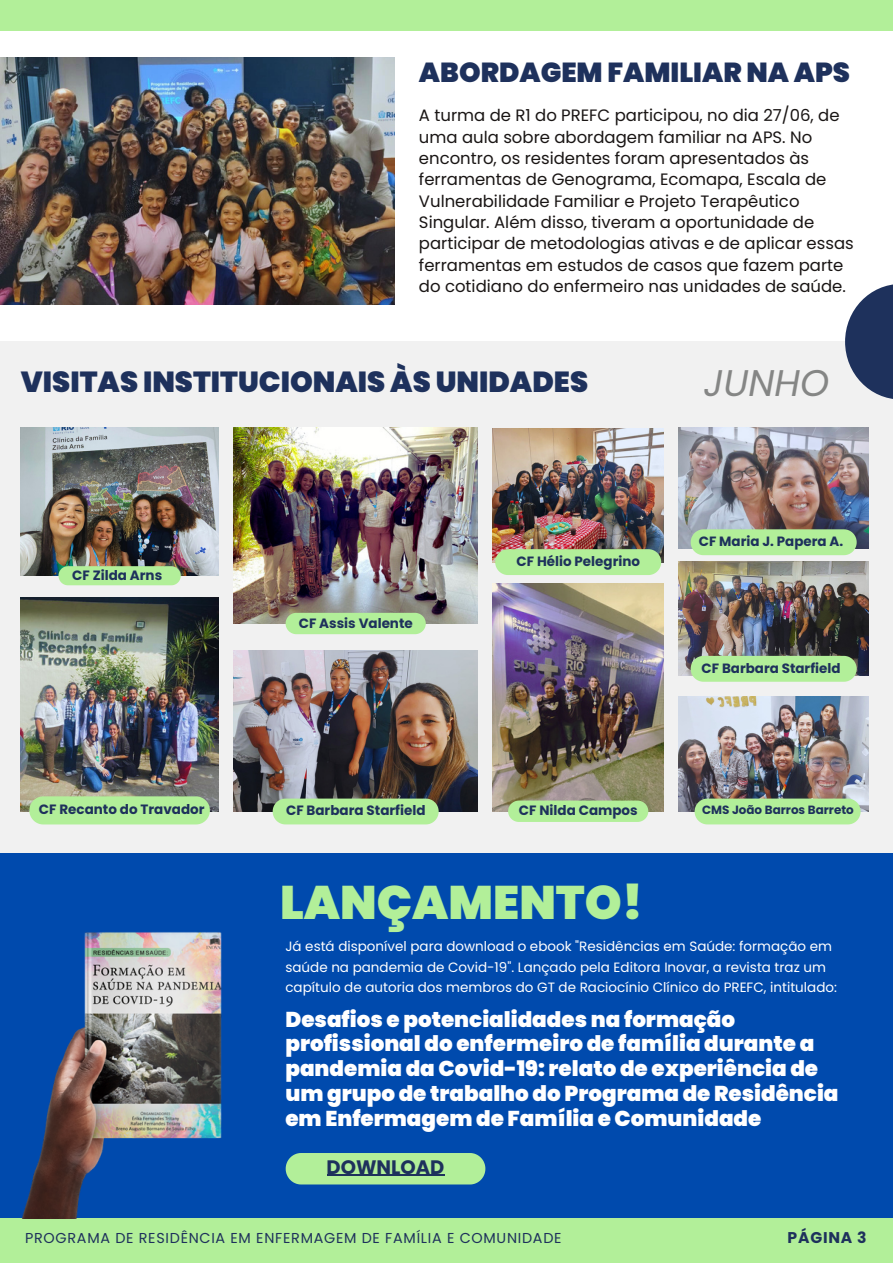
<style>
.page{position:relative;width:893px;height:1264px;background:#fff}
.page>*{position:absolute;margin:0;border:0;box-sizing:border-box;transform-origin:0 0}
.t1{font:900 46.95px "Poppins";color:#b2ef99}
.t2{font:italic 37.05px "Poppins";color:#858685}
.t3{font:900 28.95px "Poppins";color:#1e315c}
.t4{font:900 27.45px "Poppins";color:#1e315c}
.t5{font:900 21.45px/24.8px "Poppins";color:#fff}
.t6{font:700 19.5px "Poppins";color:#1e315c}
.t7{font:16.5px/21.3px "Poppins";color:#191514}
.t8{font:700 15.6px "Poppins";letter-spacing:.05em;color:#1e315c}
.t9{font:14.4px "Poppins";letter-spacing:.05em;color:#1e315c}
.t10{font:13.5px/20.2px "Poppins";color:#fff}
.t11{font:700 13.5px "Poppins";color:#1e315c}
.t12{font:700 12px "Poppins";color:#1e315c}
</style>
<div class="page">
<div style="left:0;top:0;width:892px;height:30px;background:#b2ef99"></div>
<img style="left:0;top:57px;width:394px;height:247px">
<div style="left:0;top:1217px;width:892px;height:45px;background:#b2ef99"></div>
<div style="left:0;top:342px;width:892px;height:511px;background:#f1f1f1"></div>
<img style="left:21px;top:427px;width:198px;height:149px">
<img style="left:21px;top:597px;width:198px;height:214px">
<img style="left:233px;top:427px;width:244px;height:196px">
<img style="left:233px;top:650px;width:244px;height:161px">
<img style="left:492px;top:583px;width:171px;height:228px">
<img style="left:678px;top:427px;width:190px;height:122px">
<img style="left:492px;top:428px;width:171px;height:134px">
<img style="left:678px;top:562px;width:190px;height:113px">
<img style="left:678px;top:696px;width:190px;height:115px">
<svg style="left:58px;top:566px;width:123px;height:19px;background:#afeb98"></svg>
<div style="left:285px;top:613px;width:141px;height:21px;background:#b2ef99"></div>
<svg style="left:508px;top:800px;width:140px;height:22px;background:#b1ea98"></svg>
<svg style="left:29px;top:796px;width:181px;height:28px;background:#b2ec99"></svg>
<svg style="left:272px;top:798px;width:166px;height:26px;background:#afe897"></svg>
<svg style="left:495px;top:549px;width:166px;height:26px;background:#b2eb99"></svg>
<div style="left:690px;top:656px;width:166px;height:25px;background:#b2ef99"></div>
<svg style="left:694px;top:798px;width:166px;height:26px;background:#b0e998"></svg>
<svg style="left:690px;top:529px;width:166px;height:26px;background:#b0eb99"></svg>
<svg style="left:845px;top:284px;width:47px;height:115px;fill:#1e315c"></svg>
<div style="left:0;top:853px;width:892px;height:364px;background:#004aad"></div>
<img style="left:7px;top:932px;width:256px;height:286px">
<div style="left:286px;top:1153px;width:199px;height:31px;background:#b2ef99"></div>
<hr style="left:326px;top:1174px;width:118px;height:1px;background:#1e315c">
<p class="t4" style="left:419px;top:53px;width:432px">ABORDAGEM FAMILIAR NA APS</p>
<p class="t7" style="left:419px;top:105px;width:436px">A turma de R1 do PREFC participou, no dia 27/06, de uma aula sobre abordagem familiar na APS. No encontro, os residentes foram apresentados às ferramentas de Genograma, Ecomapa, Escala de Vulnerabilidade Familiar e Projeto Terapêutico Singular. Além disso, tiveram a oportunidade de participar de metodologias ativas e de aplicar essas ferramentas em estudos de casos que fazem parte do cotidiano do enfermeiro nas unidades de saúde.</p>
<p class="t3" style="left:21px;top:361px;width:568px">VISITAS INSTITUCIONAIS ÀS UNIDADES</p>
<p class="t11" style="left:72px;top:565px;width:92px">CF Zilda Arns</p>
<p class="t11" style="left:299px;top:613px;width:116px">CF Assis Valente</p>
<p class="t11" style="left:516px;top:551px;width:125px">CF Hélio Pelegrino</p>
<p class="t11" style="left:39px;top:800px;width:167px">CF Recanto do Travador</p>
<p class="t11" style="left:286px;top:801px;width:141px">CF Barbara Starfield</p>
<p class="t11" style="left:519px;top:801px;width:120px">CF Nilda Campos</p>
<p class="t2" style="left:703px;top:357px;width:127px">JUNHO</p>
<p class="t11" style="left:698px;top:532px;width:146px">CF Maria J. Papera A.</p>
<p class="t11" style="left:701px;top:658px;width:140px">CF Barbara Starfield</p>
<p class="t12" style="left:702px;top:801px;width:153px">CMS João Barros Barreto</p>
<p class="t1" style="left:280px;top:869px;width:364px">LANÇAMENTO!</p>
<p class="t10" style="left:285px;top:936px;width:553px">Já está disponível para download o ebook "Residências em Saúde: formação em saúde na pandemia de Covid-19". Lançado pela Editora Inovar, a revista traz um capítulo de autoria dos membros do GT de Raciocínio Clínico do PREFC, intitulado:</p>
<p class="t5" style="left:285px;top:1006px;width:554px">Desafios e potencialidades na formação profissional do enfermeiro de família durante a pandemia da Covid-19: relato de experiência de um grupo de trabalho do Programa de Residência em Enfermagem de Família e Comunidade</p>
<p class="t6" style="left:326px;top:1152px;width:119px">DOWNLOAD</p>
<p class="t9" style="left:25px;top:1227px;width:538px">PROGRAMA DE RESIDÊNCIA EM ENFERMAGEM DE FAMÍLIA E COMUNIDADE</p>
<p class="t8" style="left:787px;top:1226px;width:80px">PÁGINA 3</p>
</div>
